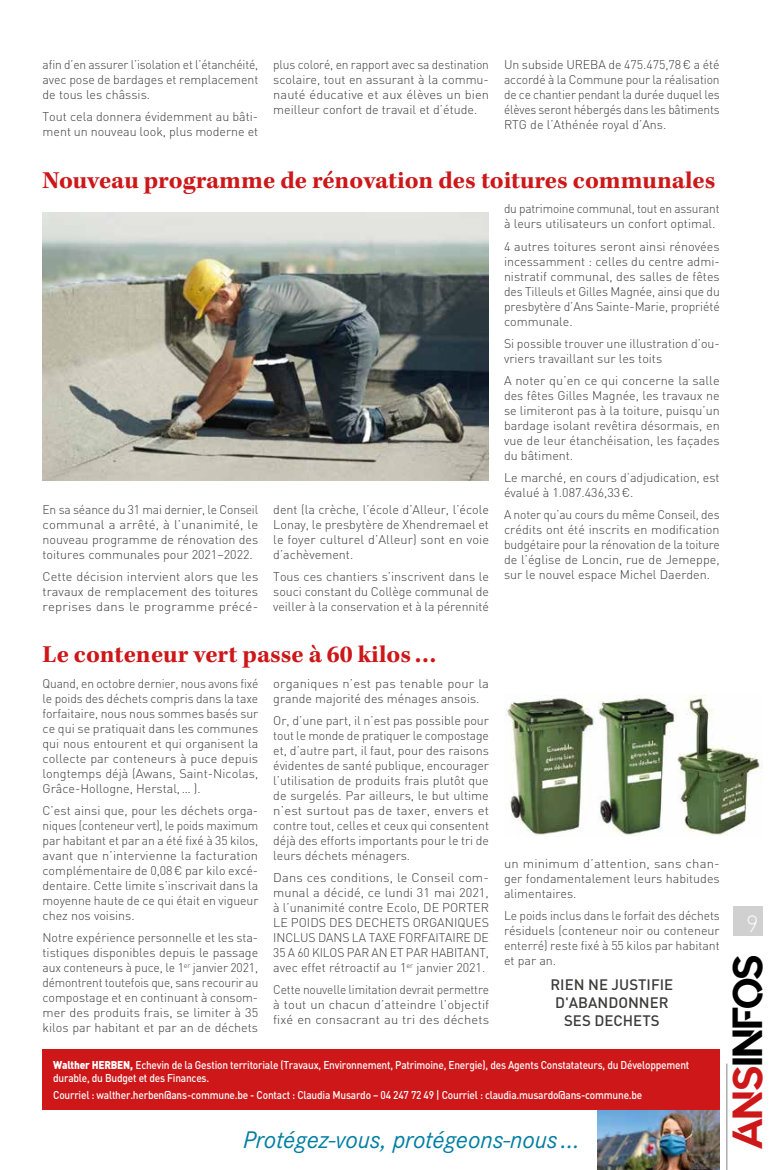
<style>
.page{position:relative;width:780px;height:1170px;background:#fff}
.page>*{position:absolute;margin:0;border:0;box-sizing:border-box;transform-origin:0 0}
.t1{font:41.88px "Quantify";color:#000}
.t2{font:700 25px "Kepler Std";color:#cd1719}
.t3{font:italic 25px "Corporate S";color:#007ea3}
.t4{font:23.75px "Champagne&Limousines";color:#fff}
.t5{font:500 15px/18px "DIN";color:#3c3c3b;text-align:center}
.t6{font:300 12.5px/15px "DIN";color:#3c3c3b;text-align:justify}
.t7{font:300 12.5px/15px "DIN";color:#3c3c3b;text-align:justify;scale:.96 1}
.t8{font:300 12.5px/15px "DIN";color:#3c3c3b;text-align:justify;scale:1.05 1}
.t9{font:300 12.5px/15px "DIN";color:#3c3c3b;scale:.95 1}
.t10{font:300 12.5px/15px "DIN";color:#3c3c3b;scale:1.04 1}
.t11{font:500 11.25px/13.5px "DIN";letter-spacing:-.02em;color:#fff;scale:.9 1}
.s1{font-weight:900}
.s2{color:#cd1719}
</style>
<div class="page">
<hr style="left:726px;top:1063px;width:1px;height:106px;background:#9d9d9c">
<div style="left:732px;top:905px;width:30px;height:30px;background:#d0d0d0"></div>
<img style="left:597px;top:1109px;width:122px;height:60px">
<div style="left:43px;top:1048px;width:676px;height:61px;background:#cd1719"></div>
<img style="left:43px;top:213px;width:446px;height:267px">
<img style="left:506px;top:694px;width:256px;height:142px">
<p class="t7" style="left:273px;top:57px;width:226px">plus coloré, en rapport avec sa destination scolaire, tout en assurant à la commu&shy;nauté éducative et aux élèves un bien meilleur confort de travail et d’étude.</p>
<p class="t6" style="left:504px;top:57px;width:217px">Un subside UREBA de 475.475,78€ a été accordé à la Commune pour la réalisation de ce chantier pendant la durée duquel les élèves seront hébergés dans les bâtiments RTG de l’Athénée royal d’Ans.</p>
<h2 class="t2" style="left:43px;top:166px;width:674px">Nouveau programme de rénovation des toitures communales</h2>
<p class="t7" style="left:43px;top:57px;width:226px">afin d’en assurer l’isolation et l’étanchéité, avec pose de bardages et remplacement de tous les châssis.</p>
<p class="t6" style="left:43px;top:109px;width:217px">Tout cela donnera évidemment au bâti&shy;ment un nouveau look, plus moderne et</p>
<p class="t7" style="left:43px;top:501px;width:226px">En sa séance du 31 mai dernier, le Conseil communal a arrêté, à l’unanimité, le nouveau programme de rénovation des toitures communales pour 2021–2022.</p>
<p class="t6" style="left:43px;top:568px;width:217px">Cette décision intervient alors que les travaux de remplacement des toitures reprises dans le programme précé-</p>
<p class="t6" style="left:273px;top:501px;width:217px">dent (la crèche, l’école d’Alleur, l’école Lonay, le presbytère de Xhendremael et le foyer culturel d’Alleur) sont en voie d’achèvement.</p>
<p class="t6" style="left:273px;top:568px;width:217px">Tous ces chantiers s’inscrivent dans le souci constant du Collège communal de veiller à la conservation et à la pérennité</p>
<p class="t9" style="left:504px;top:201px;width:228px">du patrimoine communal, tout en assurant à leurs utilisateurs un confort optimal.</p>
<p class="t6" style="left:504px;top:238px;width:217px">4 autres toitures seront ainsi rénovées incessamment : celles du centre admi&shy;nistratif communal, des salles de fêtes des Tilleuls et Gilles Magnée, ainsi que du presbytère d’Ans Sainte-Marie, propriété communale.</p>
<p class="t6" style="left:504px;top:335px;width:217px">Si possible trouver une illustration d’ou&shy;vriers travaillant sur les toits</p>
<p class="t6" style="left:504px;top:372px;width:217px">A noter qu’en ce qui concerne la salle des fêtes Gilles Magnée, les travaux ne se limiteront pas à la toiture, puisqu’un bardage isolant revêtira désormais, en vue de leur étanchéisation, les façades du bâtiment.</p>
<p class="t6" style="left:504px;top:470px;width:217px">Le marché, en cours d’adjudication, est évalué à 1.087.436,33€.</p>
<p class="t7" style="left:504px;top:507px;width:226px">A noter qu’au cours du même Conseil, des crédits ont été inscrits en modification budgétaire pour la rénovation de la toiture de l’église de Loncin, rue de Jemeppe, sur le nouvel espace Michel Daerden.</p>
<h2 class="t2" style="left:43px;top:640px;width:395px">Le conteneur vert passe à 60 kilos…</h2>
<p class="t7" style="left:43px;top:675px;width:226px">Quand, en octobre dernier, nous avons fixé le poids des déchets compris dans la taxe forfaitaire, nous nous sommes basés sur ce qui se pratiquait dans les communes qui nous entourent et qui organisent la collecte par conteneurs à puce depuis longtemps déjà (Awans, Saint-Nicolas, Grâce-Hollogne, Herstal,… ).</p>
<p class="t6" style="left:43px;top:802px;width:217px">C’est ainsi que, pour les déchets orga&shy;niques (conteneur vert), le poids maximum par habitant et par an a été fixé à 35 kilos, avant que n’intervienne la facturation complémentaire de 0,08€ par kilo excé&shy;dentaire. Cette limite s’inscrivait dans la moyenne haute de ce qui était en vigueur chez nos voisins.</p>
<p class="t6" style="left:43px;top:929px;width:217px">Notre expérience personnelle et les sta&shy;tistiques disponibles depuis le passage aux conteneurs à puce, le 1<sup>er</sup> janvier 2021, démontrent toutefois que, sans recourir au compostage et en continuant à consom&shy;mer des produits frais, se limiter à 35 kilos par habitant et par an de déchets</p>
<p class="t10" style="left:273px;top:675px;width:209px">organiques n’est pas tenable pour la grande majorité des ménages ansois.</p>
<p class="t6" style="left:273px;top:712px;width:217px">Or, d’une part, il n’est pas possible pour tout le monde de pratiquer le compostage et, d’autre part, il faut, pour des raisons évidentes de santé publique, encourager l’utilisation de produits frais plutôt que de surgelés. Par ailleurs, le but ultime n’est surtout pas de taxer, envers et contre tout, celles et ceux qui consentent déjà des efforts importants pour le tri de leurs déchets ménagers.</p>
<p class="t6" style="left:273px;top:869px;width:217px">Dans ces conditions, le Conseil com&shy;munal a décidé, ce lundi 31 mai 2021, à l’unanimité contre Ecolo, DE PORTER LE POIDS DES DECHETS ORGANIQUES INCLUS DANS LA TAXE FORFAITAIRE DE 35 A 60 KILOS PAR AN ET PAR HABITANT, avec effet rétroactif au 1<sup>er</sup> janvier 2021.</p>
<p class="t7" style="left:273px;top:981px;width:226px">Cette nouvelle limitation devrait permettre à tout un chacun d’atteindre l’objectif fixé en consacrant au tri des déchets</p>
<p class="t8" style="left:504px;top:855px;width:207px">un minimum d’attention, sans chan&shy;ger fondamentalement leurs habitudes alimentaires.</p>
<p class="t6" style="left:504px;top:907px;width:217px">Le poids inclus dans le forfait des déchets résiduels (conteneur noir ou conteneur enterré) reste fixé à 55 kilos par habitant et par an.</p>
<p class="t5" style="left:550px;top:975px;width:124px">RIEN NE JUSTIFIE<br>D'ABANDONNER<br>SES DECHETS</p>
<p class="t11" style="left:53px;top:1057px;width:708px"><span class="s1">Walther HERBEN,</span> Echevin de la Gestion territoriale (Travaux, Environnement, Patrimoine, Energie), des Agents Constatateurs, du Développement durable, du Budget et des Finances.</p>
<p class="t11" style="left:53px;top:1087px;width:656px">Courriel : walther.herben@ans-commune.be - Contact : Claudia Musardo – 04 247 72 49 | Courriel : claudia.musardo@ans-commune.be</p>
<h2 class="t3" style="left:243px;top:1125px;width:338px">Protégez-vous, protégeons-nous ...</h2>
<h3 class="t4" style="left:746px;top:911px;width:14px">9</h3>
<h1 class="t1" style="left:724px;top:1149px;width:197px;rotate:-90deg"><span class="s2">ANS</span>INFOS</h1>
</div>
